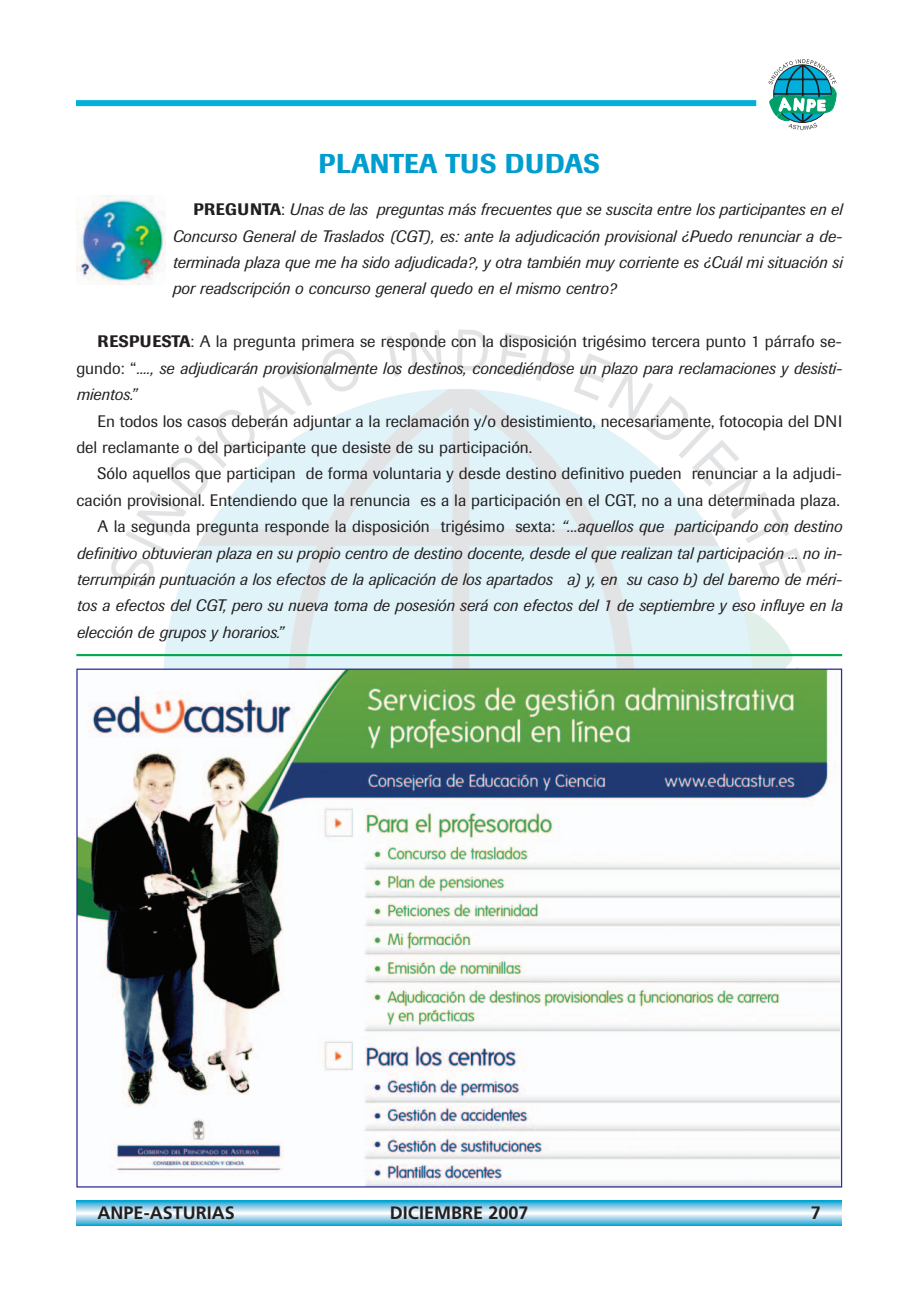
<style>
.page{position:relative;width:919px;height:1289px;background:#fff}
.page>*{position:absolute;margin:0;border:0;box-sizing:border-box;transform-origin:0 0}
.t1{font:500 27px "Imago";color:#009dce}
.t2{font:700 18px "Frutiger LT Std";color:#231f20}
.t3{font:italic 16.5px/26.4px "Imago";color:#231f20}
.t4{font:16.5px/26.4px "Imago";color:#231f20}
.s1{font-weight:500;font-style:normal}
.s2{font-style:normal}
.s3{font-style:italic}
</style>
<div class="page">
<img style="left:106px;top:329px;width:706px;height:339px">
<div style="left:76px;top:1200px;width:766px;height:25px;background:#00a7d4"></div>
<svg style="left:76px;top:1223px;width:766px;height:1px"></svg>
<svg style="left:76px;top:1202px;width:766px;height:21px;background:#40b4db"></svg>
<div style="left:76px;top:1203px;width:766px;height:19px;background:#6cbee0"></div>
<div style="left:76px;top:1203px;width:766px;height:18px;background:#50b5db"></div>
<svg style="left:76px;top:1204px;width:766px;height:17px;background:#71c0e1"></svg>
<svg style="left:76px;top:1205px;width:766px;height:15px;background:#85c7e4"></svg>
<svg style="left:76px;top:1206px;width:766px;height:13px;background:#99cfe8"></svg>
<svg style="left:76px;top:1207px;width:766px;height:11px;background:#a9d5eb"></svg>
<svg style="left:76px;top:1208px;width:766px;height:9px;background:#bbddef"></svg>
<svg style="left:76px;top:1209px;width:766px;height:7px;background:#cde6f3"></svg>
<svg style="left:76px;top:1210px;width:766px;height:5px;background:#dfeef7"></svg>
<hr style="left:76px;top:1211px;width:766px;height:3px;background:#edf5fa">
<hr style="left:76px;top:1212px;width:766px;height:1px;background:#fff">
<div style="left:76px;top:100px;width:680px;height:6px;background:#00b0da"></div>
<svg style="left:768px;top:59px;width:68px;height:71px"></svg>
<img style="left:78px;top:670px;width:761px;height:515px">
<hr style="left:76px;top:654px;width:766px;height:2px;background:#00a74e">
<img style="left:76px;top:196px;width:90px;height:89px">
<h1 class="t1" style="left:318px;top:154px;width:283px">PLANTEA TUS DUDAS</h1>
<p class="t3" style="left:172px;top:198px;width:671px;text-indent:21px"><span class="s1">PREGUNTA</span><span class="s2">:</span> Unas de las preguntas más frecuentes que se suscita entre los participantes en el Concurso General de Traslados (CGT), es: ante la adjudicación provisional ¿Puedo renunciar a de&shy;terminada plaza que me ha sido adjudicada?, y otra también muy corriente es ¿Cuál mi situación si por readscripción o concurso general quedo en el mismo centro?</p>
<p class="t3" style="left:76px;top:330px;width:767px;text-indent:21px"><span class="s1">RESPUESTA</span><span class="s2">: A la pregunta primera se responde con la disposición trigésimo tercera punto 1 párrafo se&shy;gundo: “</span>...., se adjudicarán provisionalmente los destinos, concediéndose un plazo para reclamaciones y desisti&shy;mientos.”</p>
<p class="t4" style="left:76px;top:409px;width:767px;text-indent:21px">En todos los casos deberán adjuntar a la reclamación y/o desistimiento, necesariamente, fotocopia del DNI del reclamante o del participante que desiste de su participación.</p>
<p class="t4" style="left:98px;top:462px;width:746px">Sólo aquellos que participan de forma voluntaria y desde destino definitivo pueden renunciar a la adjudi-</p>
<p class="t4" style="left:76px;top:488px;width:764px">cación provisional. Entendiendo que la renuncia es a la participación en el CGT, no a una determinada plaza.</p>
<p class="t4" style="left:98px;top:515px;width:746px">A la segunda pregunta responde la disposición trigésimo sexta: <span class="s3">“...aquellos que participando con destino</span></p>
<p class="t3" style="left:76px;top:541px;width:765px">definitivo obtuvieran plaza en su propio centro de destino docente, desde el que realizan tal participación ... no in-</p>
<p class="t3" style="left:76px;top:567px;width:765px">terrumpirán puntuación a los efectos de la aplicación de los apartados a) y, en su caso b) del baremo de méri-</p>
<p class="t3" style="left:76px;top:594px;width:767px">tos a efectos del CGT, pero su nueva toma de posesión será con efectos del 1 de septiembre y eso influye en la</p>
<p class="t3" style="left:76px;top:620px;width:209px">elección de grupos y horarios.”</p>
<p class="t2" style="left:98px;top:1205px;width:138px">ANPE-ASTURIAS</p>
<p class="t2" style="left:390px;top:1205px;width:140px">DICIEMBRE 2007</p>
<p class="t2" style="left:810px;top:1205px;width:12px">7</p>
</div>
